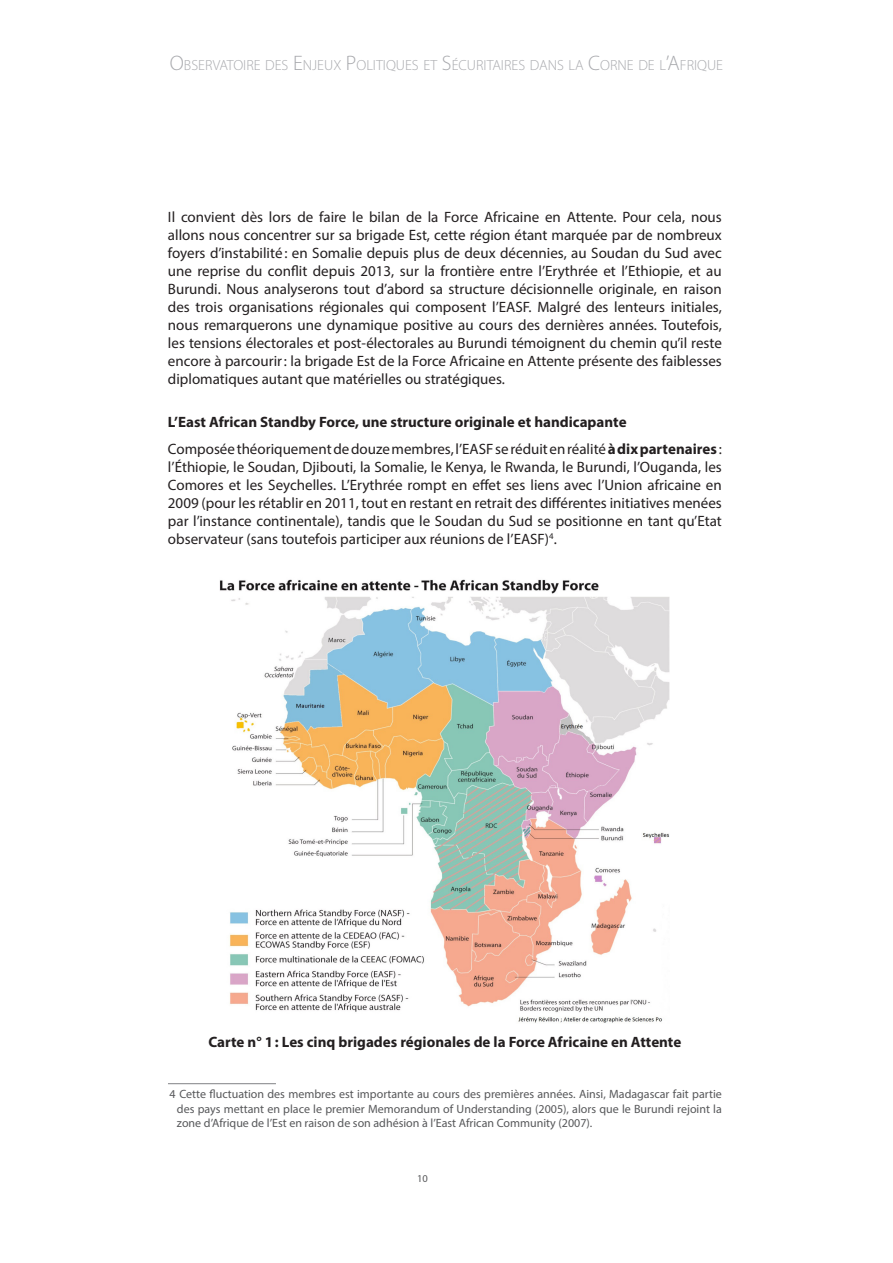
<style>
.page{position:relative;width:893px;height:1263px;background:#fff}
.page>*{position:absolute;margin:0;border:0;box-sizing:border-box;transform-origin:0 0}
.t1{font:15px/18px "Myriad Pro";color:#231f20;text-align:justify}
.Manchette{font:700 15px "Myriad Pro";color:#231f20}
.t2{font:300 14.7px "Myriad Pro";color:#a8a9ad}
.Note_de_bas_de_page{font:12px/14.4px "Myriad Pro";color:#57585a;text-align:justify}
.t3{font:10.5px "Myriad Pro";color:#57585a}
.s1{font-size:21px}
.s2{font-weight:700}
</style>
<div class="page">
<hr style="left:168px;top:1083px;width:108px;height:1px;background:#808285">
<img style="left:219px;top:579px;width:451px;height:444px">
<p class="t2" style="left:170px;top:57px;width:555px"><span class="s1">O</span>BSERVATOIRE DES <span class="s1">E</span>NJEUX <span class="s1">P</span>OLITIQUES ET <span class="s1">S</span>ÉCURITAIRES DANS LA <span class="s1">C</span>ORNE DE L<span class="s1">’A</span>FRIQUE</p>
<p class="t1" style="left:168px;top:207px;width:555px">Il convient dès lors de faire le bilan de la Force Africaine en Attente. Pour cela, nous allons nous concentrer sur sa brigade Est, cette région étant marquée par de nombreux foyers d’instabilité: en Somalie depuis plus de deux décennies, au Soudan du Sud avec une reprise du conflit depuis 2013, sur la frontière entre l’Erythrée et l’Ethiopie, et au Burundi. Nous analyserons tout d’abord sa structure décisionnelle originale, en raison des trois organisations régionales qui composent l’EASF. Malgré des lenteurs initiales, nous remarquerons une dynamique positive au cours des dernières années. Toutefois, les tensions électorales et post-électorales au Burundi témoignent du chemin qu’il reste encore à parcourir: la brigade Est de la Force Africaine en Attente présente des faiblesses diplomatiques autant que matérielles ou stratégiques.</p>
<p class="Manchette" style="left:168px;top:412px;width:460px">L’East African Standby Force, une structure originale et handicapante</p>
<p class="t1" style="left:168px;top:439px;width:555px">Composée théoriquement de douze membres, l’EASF se réduit en réalité <span class="s2">à dix partenaires</span> : l’Éthiopie, le Soudan, Djibouti, la Somalie, le Kenya, le Rwanda, le Burundi, l’Ouganda, les Comores et les Seychelles. L’Erythrée rompt en effet ses liens avec l’Union africaine en 2009 (pour les rétablir en 2011, tout en restant en retrait des différentes initiatives menées par l’instance continentale), tandis que le Soudan du Sud se positionne en tant qu’Etat observateur (sans toutefois participer aux réunions de l’EASF)<sup>4</sup>.</p>
<p class="Manchette" style="left:208px;top:1032px;width:474px">Carte n° 1: Les cinq brigades régionales de la Force Africaine en Attente</p>
<p class="Note_de_bas_de_page" style="left:177px;top:1087px;width:546px;text-indent:-8px">4 Cette fluctuation des membres est importante au cours des premières années. Ainsi, Madagascar fait partie des pays mettant en place le premier Memorandum of Understanding (2005), alors que le Burundi rejoint la zone d’Afrique de l’Est en raison de son adhésion à l’East African Community (2007).</p>
<p class="t3" style="left:417px;top:1171px;width:12px">10</p>
</div>
